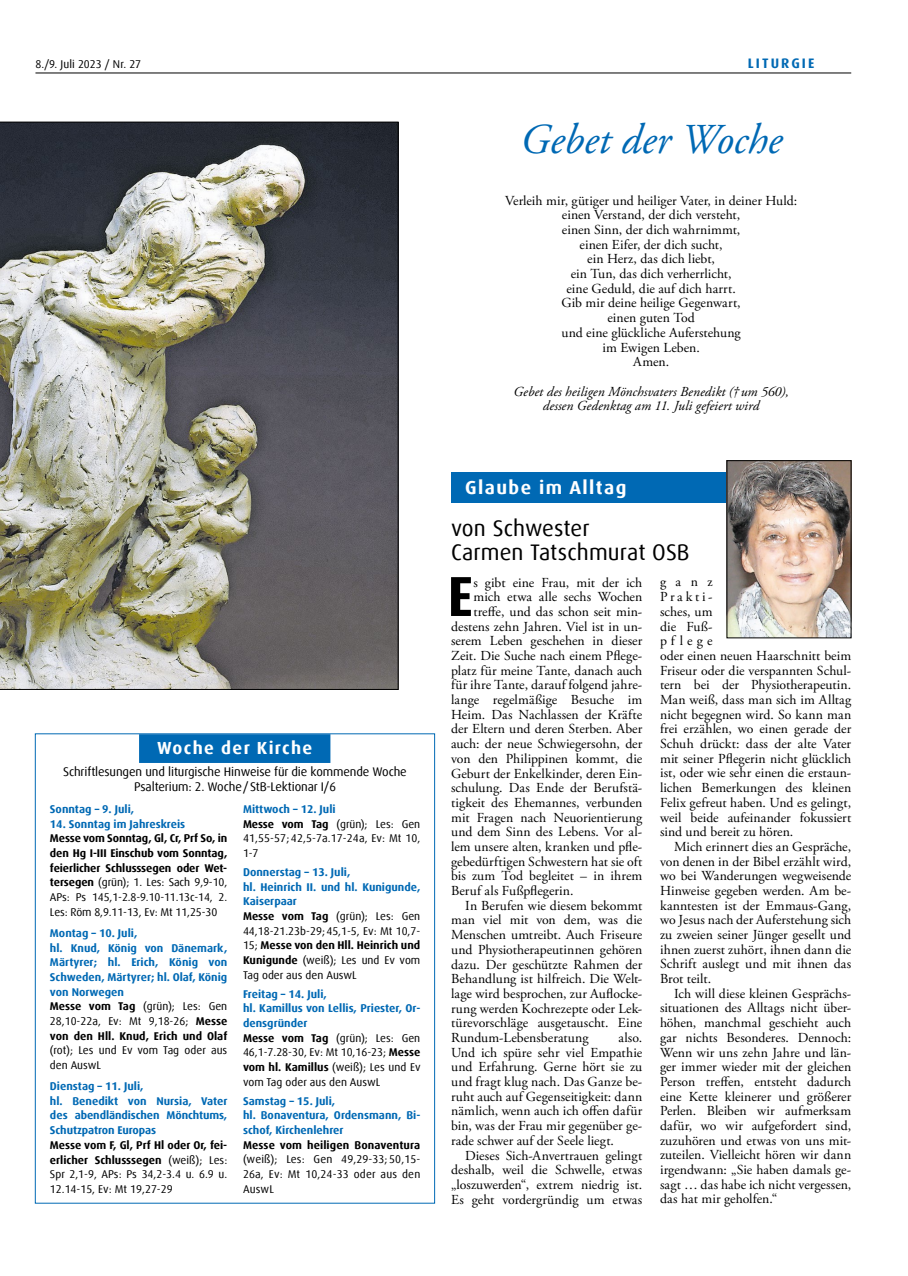
<style>
.page{position:relative;width:908px;height:1276px;background:#fff}
.page>*{position:absolute;margin:0;border:0;box-sizing:border-box;transform-origin:0 0}
.t1{font:700 56.5px "Dax Offc Pro";color:#000}
.t2{font:italic 42.5px "Adobe Garamond Pro";letter-spacing:-.005em;color:#0069b4}
.t3{font:22.5px/23.8px "Dax Offc Pro";letter-spacing:.005em;color:#000}
.t4{font:700 18.75px "Dax Offc Pro";letter-spacing:.075em;color:#fff}
.t5{font:700 17.5px "Dax Offc Pro";letter-spacing:.075em;color:#fff}
.t6{font:13.75px/14.6px "Adobe Garamond Pro";letter-spacing:.005em;color:#000;text-align:justify}
.t7{font:italic 13.75px/14.6px "Adobe Garamond Pro";letter-spacing:.005em;color:#000;text-align:center}
.t8{font:700 13.75px "Dax Offc Pro";letter-spacing:.15em;color:#0069b4}
.t9{font:12.5px/14.8px "Dax Offc Pro";letter-spacing:-.01em;color:#000;text-align:center}
.t10{font:11.25px/14.8px "Dax Offc Pro";color:#000}
.t11{font:700 11.25px/14.8px "Dax Offc Pro";color:#0069b4}
.t12{font:700 11.25px/14.8px "Dax Offc Pro";letter-spacing:-.01em;color:#000;text-align:justify}
.t13{font:700 11.25px "Dax Offc Pro";letter-spacing:.01em;color:#000}
.s1{font-weight:700;color:#0069b4}
.s2{font-weight:700}
.s3{font-weight:400}
.s4{color:#000}
.s5{font-weight:400;color:#000}
</style>
<div class="page">
<hr style="left:35px;top:73px;width:815px;height:1px;background:#000">
<div style="left:451px;top:472px;width:398px;height:31px;background:#0069b4"></div>
<img style="left:728px;top:462px;width:120px;height:174px">
<div style="left:726px;top:460px;width:124px;height:178px;border:1px solid #000"></div>
<div style="left:139px;top:734px;width:191px;height:29px;background:#0069b4"></div>
<img style="left:0;top:122px;width:398px;height:567px">
<p class="t10" style="left:35px;top:56px;width:107px">8./9. Juli 2023 / Nr. 27</p>
<p class="t8" style="left:747px;top:54px;width:68px">LITURGIE</p>
<h2 class="t2" style="left:520px;top:114px;width:263px">Gebet der Woche</h2>
<p class="t5" style="left:157px;top:736px;width:156px">Woche der Kirche</p>
<p class="t9" style="left:63px;top:765px;width:345px">Schriftlesungen und liturgische Hinweise für die kommende Woche<br>Psalterium: 2. Woche/StB-Lektionar I/6</p>
<p class="t10" style="left:243px;top:801px;width:179px"><span class="s1">Mittwoch – 12. Juli<br></span><span class="s2">Messe vom Tag</span> (grün); Les: Gen<br>41,55-57; 42,5-7a.17-24a, Ev: Mt 10,<br>1-7</p>
<p class="t10" style="left:243px;top:864px;width:179px"><span class="s1">Donnerstag – 13. Juli,<br>hl. Heinrich II. und hl. Kunigunde,<br>Kaiserpaar<br></span><span class="s2">Messe vom Tag</span> (grün); Les: Gen<br>44,18-21.23b-29;45,1-5, Ev: Mt 10,7-<br>15; <span class="s2">Messe von den Hll. Heinrich und<br>Kunigunde</span> (weiß); Les und Ev vom<br>Tag oder aus den AuswL</p>
<p class="t10" style="left:243px;top:986px;width:179px"><span class="s1">Freitag – 14. Juli,<br>hl. Kamillus von Lellis, Priester, Or&shy;densgründer<br></span><span class="s2">Messe vom Tag</span> (grün); Les: Gen<br>46,1-7.28-30, Ev: Mt 10,16-23; <span class="s2">Messe vom hl. Kamillus</span> (weiß); Les und Ev vom Tag oder aus den AuswL</p>
<p class="t11" style="left:243px;top:1093px;width:179px">Samstag – 15. Juli,<br>hl. Bonaventura, Ordensmann, Bi&shy;schof, Kirchenlehrer</p>
<p class="t13" style="left:243px;top:1137px;width:179px">Messe vom heiligen Bonaventura</p>
<p class="t10" style="left:243px;top:1152px;width:179px;text-align:justify">(weiß); Les: Gen 49,29-33; 50,15- 26a, Ev: Mt 10,24-33 oder aus den AuswL</p>
<p class="t11" style="left:50px;top:802px;width:86px">Sonntag – 9. Juli,</p>
<p class="t11" style="left:50px;top:816px;width:137px">14. Sonntag im Jahreskreis</p>
<p class="t12" style="left:50px;top:831px;width:179px">Messe vom Sonntag, Gl, Cr, Prf So, in den Hg I-III Einschub vom Sonntag, feierlicher Schlusssegen oder Wet&shy;tersegen <span class="s3">(grün); 1. Les: Sach 9,9-10, APs: Ps 145,1-2.8-9.10-11.13c-14, 2.<br>Les: Röm 8,9.11-13, Ev: Mt 11,25-30</span></p>
<p class="t11" style="left:50px;top:925px;width:179px">Montag – 10. Juli,<br>hl. Knud, König von Dänemark,<br>Märtyrer; hl. Erich, König von<br>Schweden, Märtyrer; hl. Olaf, König von Norwegen<br><span class="s4">Messe vom Tag</span> <span class="s5">(grün); Les: Gen<br>28,10-22a, Ev: Mt 9,18-26;</span> <span class="s4">Messe von den Hll. Knud, Erich und Olaf</span></p>
<p class="t10" style="left:50px;top:1043px;width:179px">(rot); Les und Ev vom Tag oder aus den AuswL</p>
<p class="t11" style="left:50px;top:1078px;width:179px">Dienstag – 11. Juli,<br>hl. Benedikt von Nursia, Vater des abendländischen Mönchtums,<br>Schutzpatron Europas</p>
<p class="t10" style="left:50px;top:1137px;width:179px;text-align:justify"><span class="s2">Messe vom F, Gl, Prf Hl oder Or, fei&shy;erlicher Schlusssegen</span> (weiß); Les:<br>Spr 2,1-9, APs: Ps 34,2-3.4 u. 6.9 u.<br>12.14-15, Ev: Mt 19,27-29</p>
<p class="t6" style="left:505px;top:193px;width:293px;text-align:center">Verleih mir, gütiger und heiliger Vater, in deiner Huld: einen Verstand, der dich versteht,<br>einen Sinn, der dich wahrnimmt,<br>einen Eifer, der dich sucht,<br>ein Herz, das dich liebt,<br>ein Tun, das dich verherrlicht,<br>eine Geduld, die auf dich harrt.<br>Gib mir deine heilige Gegenwart,<br>einen guten Tod<br>und eine glückliche Auferstehung<br>im Ewigen Leben.<br>Amen.</p>
<p class="t7" style="left:513px;top:384px;width:277px">Gebet des heiligen Mönchsvaters Benedikt († um 560), dessen Gedenktag am 11. Juli gefeiert wird</p>
<h3 class="t4" style="left:465px;top:475px;width:163px">Glaube im Alltag</h3>
<h3 class="t3" style="left:451px;top:516px;width:240px">von Schwester<br>Carmen Tatschmurat OSB</h3>
<h1 class="t1" style="left:447px;top:560px;width:27px">E</h1>
<p class="t6" style="left:473px;top:575px;width:170px">s gibt eine Frau, mit der ich</p>
<p class="t6" style="left:659px;top:575px;width:193px;text-align:left">ganz<br>Prakti-<br>sches, um<br>die Fuß-<br>pflege<br>oder einen neuen Haarschnitt beim<br>Friseur oder die verspannten Schul&shy;tern bei der Physiotherapeutin.<br>Man weiß, dass man sich im Alltag nicht begegnen wird. So kann man frei erzählen, wo einen gerade der<br>Schuh drückt: dass der alte Vater mit seiner Pflegerin nicht glücklich ist, oder wie sehr einen die erstaun&shy;lichen Bemerkungen des kleinen<br>Felix gefreut haben. Und es gelingt, weil beide aufeinander fokussiert sind und bereit zu hören.</p>
<p class="t6" style="left:659px;top:839px;width:193px;text-indent:14px">Mich erinnert dies an Gespräche, von denen in der Bibel erzählt wird, wo bei Wanderungen wegweisende Hinweise gegeben werden. Am be&shy;kanntesten ist der Emmaus-Gang, wo Jesus nach der Auferstehung sich zu zweien seiner Jünger gesellt und ihnen zuerst zuhört, ihnen dann die Schrift auslegt und mit ihnen das Brot teilt.</p>
<p class="t6" style="left:659px;top:986px;width:193px;text-indent:14px">Ich will diese kleinen Gesprächs&shy;situationen des Alltags nicht über&shy;höhen, manchmal geschieht auch gar nichts Besonderes. Dennoch:<br>Wenn wir uns zehn Jahre und län&shy;ger immer wieder mit der gleichen Person treffen, entsteht dadurch eine Kette kleinerer und größerer Perlen. Bleiben wir aufmerksam dafür, wo wir aufgefordert sind, zuzuhören und etwas von uns mit&shy;zuteilen. Vielleicht hören wir dann irgendwann: „Sie haben damals ge&shy;sagt … das habe ich nicht vergessen, das hat mir geholfen.“</p>
<p class="t6" style="left:473px;top:590px;width:170px">mich etwa alle sechs Wochen</p>
<p class="t6" style="left:473px;top:605px;width:170px">treffe, und das schon seit min-</p>
<p class="t6" style="left:451px;top:619px;width:193px">destens zehn Jahren. Viel ist in un-</p>
<p class="t6" style="left:451px;top:634px;width:193px">serem Leben geschehen in dieser</p>
<p class="t6" style="left:451px;top:649px;width:193px">Zeit. Die Suche nach einem Pflege-</p>
<p class="t6" style="left:451px;top:663px;width:193px">platz für meine Tante, danach auch</p>
<p class="t6" style="left:451px;top:678px;width:193px">für ihre Tante, darauf folgend jahre-</p>
<p class="t6" style="left:451px;top:693px;width:193px">lange regelmäßige Besuche im</p>
<p class="t6" style="left:451px;top:707px;width:192px">Heim. Das Nachlassen der Kräfte</p>
<p class="t6" style="left:451px;top:722px;width:193px">der Eltern und deren Sterben. Aber</p>
<p class="t6" style="left:451px;top:737px;width:193px">auch: der neue Schwiegersohn, der</p>
<p class="t6" style="left:451px;top:751px;width:193px">von den Philippinen kommt, die</p>
<p class="t6" style="left:451px;top:766px;width:193px">Geburt der Enkelkinder, deren Ein-</p>
<p class="t6" style="left:451px;top:781px;width:193px">schulung. Das Ende der Berufstä-</p>
<p class="t6" style="left:451px;top:796px;width:193px">tigkeit des Ehemannes, verbunden</p>
<p class="t6" style="left:451px;top:810px;width:193px">mit Fragen nach Neuorientierung</p>
<p class="t6" style="left:451px;top:825px;width:193px">und dem Sinn des Lebens. Vor al-</p>
<p class="t6" style="left:451px;top:840px;width:193px">lem unsere alten, kranken und pfle-</p>
<p class="t6" style="left:451px;top:854px;width:193px">gebedürftigen Schwestern hat sie oft</p>
<p class="t6" style="left:451px;top:869px;width:193px">bis zum Tod begleitet – in ihrem</p>
<p class="t6" style="left:451px;top:884px;width:124px">Beruf als Fußpflegerin.</p>
<p class="t6" style="left:465px;top:898px;width:178px">In Berufen wie diesem bekommt</p>
<p class="t6" style="left:451px;top:913px;width:193px">man viel mit von dem, was die</p>
<p class="t6" style="left:451px;top:928px;width:193px">Menschen umtreibt. Auch Friseure</p>
<p class="t6" style="left:451px;top:942px;width:193px">und Physiotherapeutinnen gehören</p>
<p class="t6" style="left:451px;top:957px;width:193px">dazu. Der geschützte Rahmen der</p>
<p class="t6" style="left:451px;top:972px;width:193px">Behandlung ist hilfreich. Die Welt-</p>
<p class="t6" style="left:451px;top:986px;width:193px">lage wird besprochen, zur Auflocke-</p>
<p class="t6" style="left:451px;top:1001px;width:193px">rung werden Kochrezepte oder Lek-</p>
<p class="t6" style="left:451px;top:1016px;width:193px">türevorschläge ausgetauscht. Eine</p>
<p class="t6" style="left:451px;top:1030px;width:139px">Rundum-Lebensberatung</p>
<p class="t6" style="left:451px;top:1030px;width:193px;text-indent:167px">also.<br>Und ich spüre sehr viel Empathie und Erfahrung. Gerne hört sie zu und fragt klug nach. Das Ganze be&shy;ruht auch auf Gegenseitigkeit: dann nämlich, wenn auch ich offen dafür bin, was der Frau mir gegenüber ge&shy;rade schwer auf der Seele liegt.</p>
<p class="t6" style="left:451px;top:1148px;width:193px;text-indent:14px">Dieses Sich-Anvertrauen gelingt deshalb, weil die Schwelle, etwas „loszuwerden“, extrem niedrig ist.<br>Es geht vordergründig um etwas</p>
</div>
